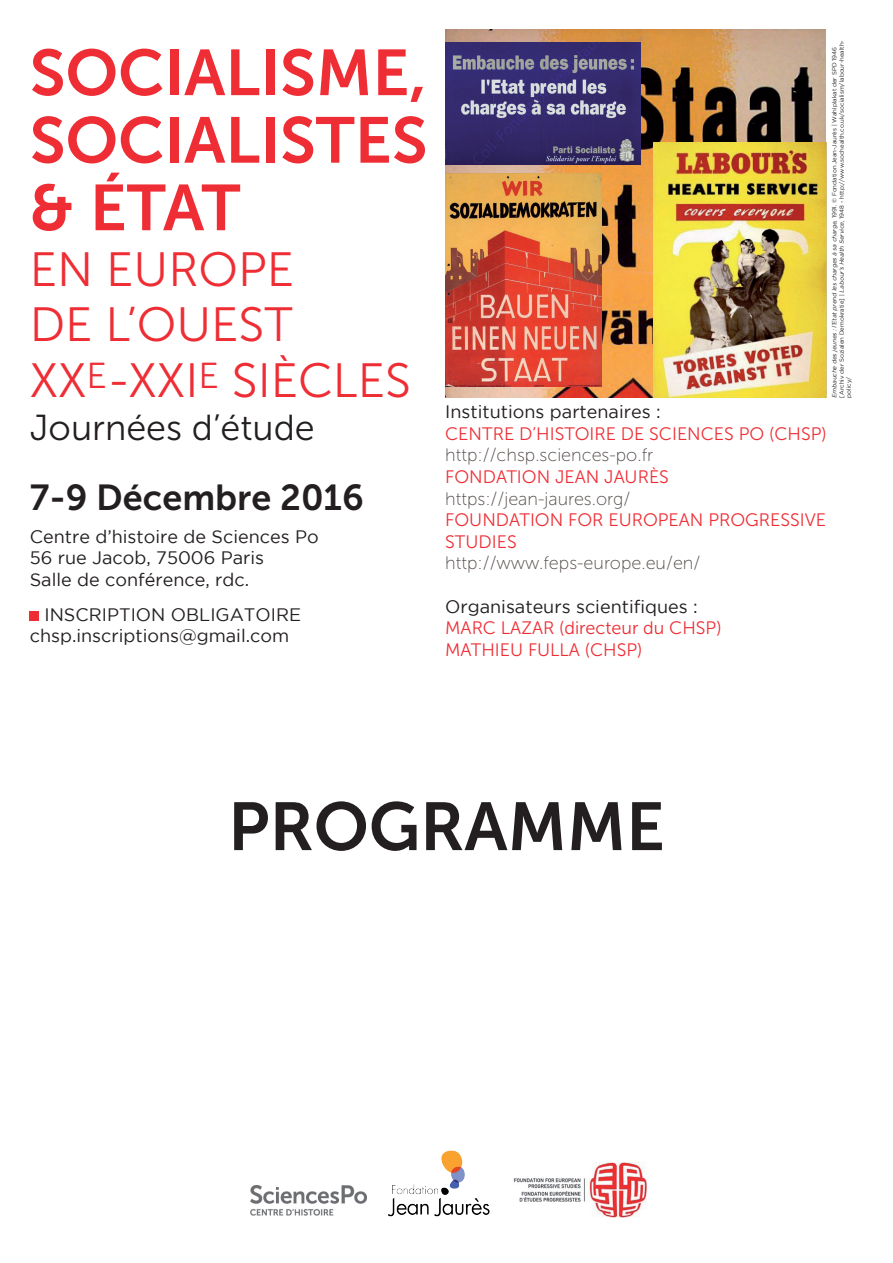
<style>
.page{position:relative;width:893px;height:1263px;background:#fff}
.page>*{position:absolute;margin:0;border:0;box-sizing:border-box;transform-origin:0 0}
.t1{font:67.5px "Museo Sans 700";color:#231f20}
.t2{font:64.5px/67.5px "Museo Sans 700";color:#ee2d34;text-align:justify}
.t3{font:48px/55.5px "Museo Sans 300";color:#ee2d34}
.t4{font:36px "Museo Sans 300";color:#231f20}
.t5{font:36px "Museo Sans 700";color:#231f20}
.t6{font:18px/21.6px "Gotham";color:#231f20}
.t7{font:18px/21.6px "Museo Sans 300";color:#ee2d34}
.t8{font:18px "Museo Sans 100";color:#524a47}
.t9{font:6px/7.2px "Gotham";color:#231f20}
.s1{font-style:italic}
</style>
<div class="page">
<img style="left:251px;top:1185px;width:116px;height:30px">
<img style="left:388px;top:1150px;width:102px;height:67px">
<img style="left:513px;top:1162px;width:134px;height:56px">
<img style="left:445px;top:30px;width:381px;height:368px">
<div style="left:30px;top:611px;width:9px;height:10px;background:#ee2d34"></div>
<img style="left:653px;top:142px;width:173px;height:256px">
<img style="left:445px;top:173px;width:156px;height:213px">
<img style="left:445px;top:43px;width:196px;height:122px">
<h2 class="t2" style="left:30px;top:39px;width:399px">SOCIALISME, SOCIALISTES &amp; ÉTAT</h2>
<h3 class="t3" style="left:30px;top:242px;width:383px">EN EUROPE<br>DE L’OUEST<br>XX<sup>E</sup>-XXI<sup>E</sup> SIÈCLES</h3>
<h3 class="t4" style="left:30px;top:408px;width:287px">Journées d’étude</h3>
<h3 class="t5" style="left:30px;top:478px;width:336px">7-9 Décembre 2016</h3>
<h3 class="t6" style="left:30px;top:525px;width:291px">Centre d’histoire de Sciences Po<br>56 rue Jacob, 75006 Paris<br>Salle de conférence, rdc.</h3>
<h3 class="t6" style="left:30px;top:603px;width:273px;text-indent:15px">INSCRIPTION OBLIGATOIRE chsp.inscriptions@gmail.com</h3>
<p class="t9" style="left:831px;top:398px;width:359px;rotate:-90deg"><span class="s1">Embauche des jeunes : l’Etat prend les charges à sa charge</span>, 1991. © Fondation Jean-Jaurès | Wahlplakat der SPD 1946 [Archiv der Sozialen Demokratie] | <span class="s1">Labour’s Health Service</span>, 1948 - http://www.sochealth.co.uk/socialism/labour-health&shy;policy/</p>
<h3 class="t6" style="left:445px;top:401px;width:217px">Institutions partenaires :</h3>
<h3 class="t7" style="left:445px;top:423px;width:383px">CENTRE D’HISTOIRE DE SCIENCES PO (CHSP)</h3>
<h3 class="t8" style="left:445px;top:446px;width:210px">http://chsp.sciences-po.fr</h3>
<h3 class="t7" style="left:445px;top:466px;width:225px">FONDATION JEAN JAURÈS</h3>
<h3 class="t8" style="left:445px;top:489px;width:187px">https://jean-jaures.org/</h3>
<h3 class="t7" style="left:445px;top:509px;width:382px">FOUNDATION FOR EUROPEAN PROGRESSIVE<br>STUDIES</h3>
<h3 class="t8" style="left:445px;top:554px;width:257px">http://www.feps-europe.eu/en/</h3>
<h3 class="t6" style="left:445px;top:595px;width:254px">Organisateurs scientifiques :</h3>
<h3 class="t7" style="left:445px;top:617px;width:278px">MARC LAZAR (directeur du CHSP)<br>MATHIEU FULLA (CHSP)</h3>
<h1 class="t1" style="left:228px;top:789px;width:438px">PROGRAMME</h1>
</div>
